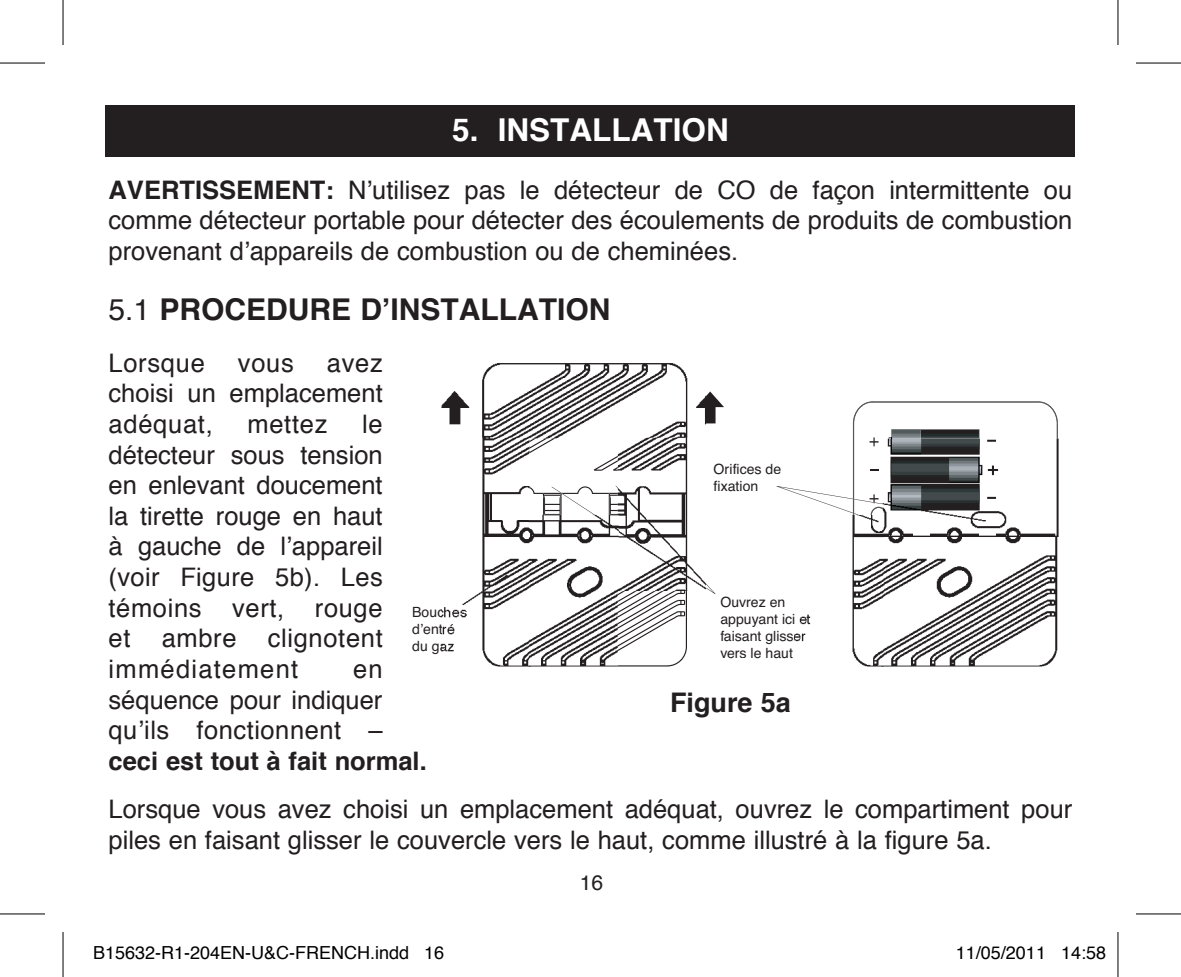
<style>
.page{position:relative;width:1181px;height:977px;background:#fff}
.page>*{position:absolute;margin:0;border:0;box-sizing:border-box;transform-origin:0 0}
.t1{font:700 31.5px "Helvetica";color:#fff}
.t2{font:700 30px "Helvetica";color:#231f20}
.t3{font:700 27px "Helvetica";color:#231f20}
.t4{font:25.5px/30.6px "Helvetica";color:#231f20;text-align:justify}
.t5{font:25.5px "Helvetica";letter-spacing:.025em;color:#231f20}
.t6{font:21px "Helvetica";color:#231f20}
.t7{font:18px "Helvetica";color:#000}
.t8{font:14.1px/16.8px "Helvetica";color:#231f20}
.s1{font-weight:700}
.s2{font-weight:400}
</style>
<div class="page">
<div style="left:106px;top:106px;width:969px;height:51px;background:#231f20"></div>
<img style="left:441px;top:363px;width:265px;height:75px">
<img style="left:441px;top:437px;width:89px;height:229px">
<img style="left:883px;top:438px;width:175px;height:228px">
<img style="left:794px;top:514px;width:89px;height:152px">
<svg style="left:529px;top:438px;width:186px;height:228px"></svg>
<svg style="left:706px;top:391px;width:18px;height:32px"></svg>
<svg style="left:776px;top:401px;width:281px;height:113px"></svg>
<hr style="left:0;top:62px;width:45px;height:2px;background:#000">
<hr style="left:1135px;top:62px;width:45px;height:2px;background:#000">
<hr style="left:0;top:913px;width:45px;height:1px;background:#000">
<hr style="left:1135px;top:913px;width:45px;height:1px;background:#000">
<hr style="left:62px;top:0;width:2px;height:45px;background:#000">
<hr style="left:62px;top:931px;width:2px;height:45px;background:#000">
<hr style="left:1117px;top:0;width:1px;height:45px;background:#000">
<hr style="left:1117px;top:931px;width:1px;height:45px;background:#000">
<p class="t1" style="left:452px;top:105px;width:278px">5. INSTALLATION</p>
<p class="t4" style="left:109px;top:175px;width:965px"><span class="s1">AVERTISSEMENT:</span> N’utilisez pas le détecteur de CO de façon intermittente ou comme détecteur portable pour détecter des écoulements de produits de combustion provenant d’appareils de combustion ou de cheminées.</p>
<p class="t2" style="left:109px;top:285px;width:503px"><span class="s2">5.1</span> PROCEDURE D’INSTALLATION</p>
<p class="t5" style="left:109px;top:343px;width:98px">Lorsque</p>
<p class="t4" style="left:238px;top:348px;width:57px">vous</p>
<p class="t4" style="left:109px;top:348px;width:276px;text-indent:218px">avez choisi un emplacement adéquat,</p>
<p class="t4" style="left:109px;top:409px;width:276px;text-indent:253px">le détecteur sous tension en enlevant doucement la tirette rouge en haut à gauche de l’appareil (voir Figure 5b). Les témoins vert, rouge et ambre clignotent immédiatement</p>
<p class="t4" style="left:247px;top:409px;width:82px">mettez</p>
<p class="t8" style="left:713px;top:460px;width:69px">Orifices de fixation</p>
<p class="t8" style="left:720px;top:594px;width:83px">Ouvrez en appuyant ici faisant glisse vers le haut</p>
<p class="t8" style="left:412px;top:604px;width:37px">Bouc d’ent du ga</p>
<p class="t4" style="left:109px;top:654px;width:320px;text-align:left;text-indent:244px">en séquence pour indiquer qu’ils fonctionnent – <span class="s1">ceci est tout à fait normal.</span></p>
<p class="t4" style="left:109px;top:794px;width:965px">Lorsque vous avez choisi un emplacement adéquat, ouvrez le compartiment pour piles en faisant glisser le couvercle vers le haut, comme illustré à la figure 5a.</p>
<p class="t3" style="left:670px;top:681px;width:122px">Figure 5a</p>
<p class="t6" style="left:580px;top:866px;width:25px">16</p>
<p class="t7" style="left:93px;top:938px;width:353px">B15632-R1-204EN-U&amp;C-FRENCH.indd 16</p>
<p class="t7" style="left:955px;top:938px;width:152px">11/05/2011 14:58</p>
</div>
